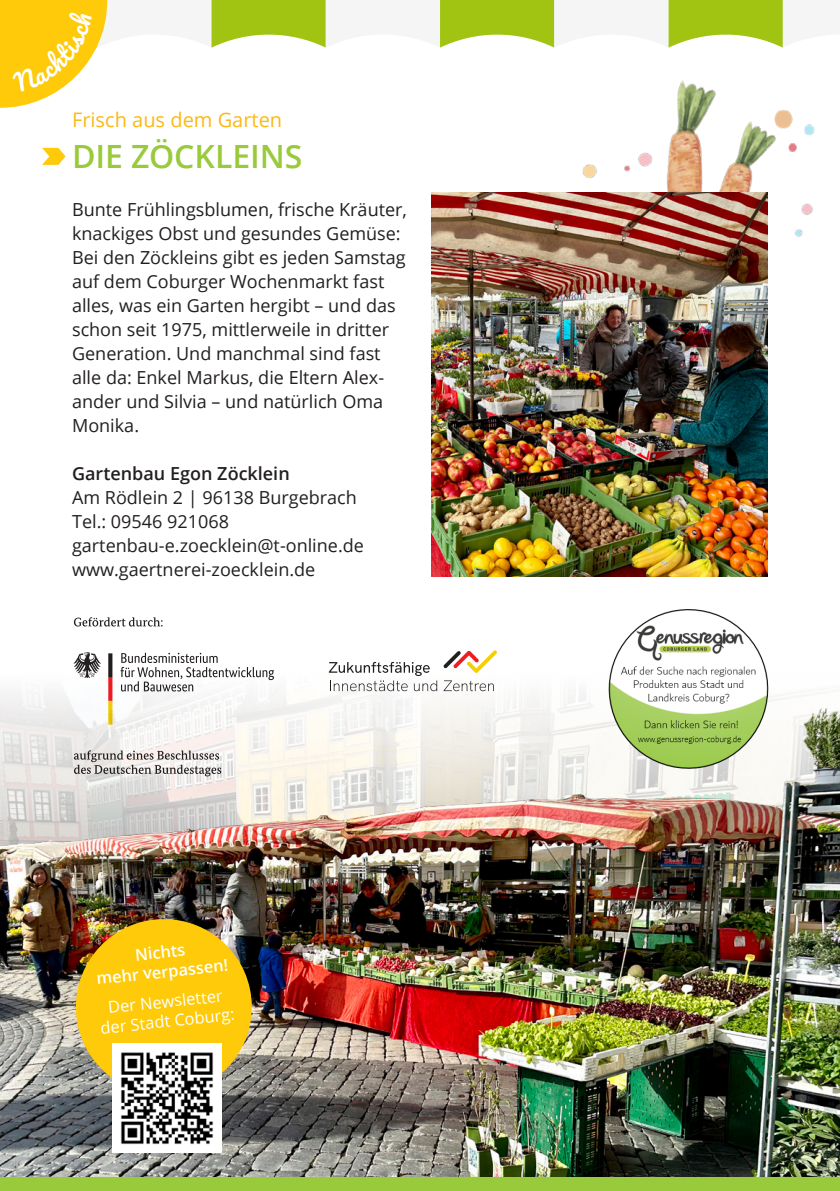
<style>
.page{position:relative;width:840px;height:1191px;background:#fff}
.page>*{position:absolute;margin:0;border:0;box-sizing:border-box;transform-origin:0 0}
.t1{font:600 32px "Open Sans";letter-spacing:-.005em;color:#99ca3b}
.t2{font:20px "Open Sans";color:#fcb814}
.t3{font:18px/24px "Open Sans";color:#231f20}
.t4{font:600 18px "Open Sans";color:#231f20}
.t5{font:16.4px "Open Sans";color:#fff}
.t6{font:600 16.4px "Open Sans";color:#fff}
</style>
<div class="page">
<div style="left:0;top:1176px;width:839px;height:15px;background:#99ca3b"></div>
<svg style="left:42px;top:148px;width:23px;height:17px"></svg>
<img style="left:732px;top:121px;width:36px;height:151px">
<img style="left:666px;top:108px;width:66px;height:84px">
<img style="left:0;top:696px;width:839px;height:480px">
<img style="left:431px;top:192px;width:336px;height:384px">
<img style="left:759px;top:110px;width:56px;height:47px">
<img style="left:570px;top:152px;width:95px;height:49px">
<img style="left:794px;top:203px;width:19px;height:34px">
<svg style="left:45px;top:620px;width:479px;height:181px"></svg>
<svg style="left:74px;top:617px;width:88px;height:9px"></svg>
<svg style="left:74px;top:750px;width:147px;height:26px"></svg>
<svg style="left:108px;top:653px;width:4px;height:71px"></svg>
<svg style="left:73px;top:652px;width:28px;height:26px"></svg>
<svg style="left:120px;top:652px;width:154px;height:39px"></svg>
<svg style="left:329px;top:662px;width:108px;height:29px"></svg>
<svg style="left:443px;top:680px;width:50px;height:11px"></svg>
<svg style="left:443px;top:650px;width:54px;height:23px"></svg>
<img style="left:592px;top:609px;width:189px;height:159px">
<img style="left:68px;top:911px;width:192px;height:192px">
<img style="left:113px;top:1043px;width:108px;height:109px">
<svg style="left:0;top:0;width:783px;height:108px"></svg>
<p class="t2" style="left:72px;top:106px;width:211px">Frisch aus dem Garten</p>
<p class="t1" style="left:72px;top:134px;width:232px">DIE ZÖCKLEINS</p>
<p class="t3" style="left:72px;top:197px;width:336px">Bunte Frühlingsblumen, frische Kräuter, knackiges Obst und gesundes Gemüse:<br>Bei den Zöckleins gibt es jeden Samstag auf dem Coburger Wochenmarkt fast alles, was ein Garten hergibt – und das schon seit 1975, mittlerweile in dritter Generation. Und manchmal sind fast alle da: Enkel Markus, die Eltern Alex&shy;ander und Silvia – und natürlich Oma Monika.</p>
<p class="t4" style="left:72px;top:461px;width:219px">Gartenbau Egon Zöcklein</p>
<p class="t3" style="left:72px;top:485px;width:286px">Am Rödlein 2 | 96138 Burgebrach</p>
<p class="t3" style="left:72px;top:509px;width:158px">Tel.: 09546 921068</p>
<p class="t3" style="left:72px;top:533px;width:293px">gartenbau-e.zoecklein@t-online.de</p>
<p class="t3" style="left:72px;top:557px;width:244px">www.gaertnerei-zoecklein.de</p>
<p class="t6" style="left:134px;top:943px;width:52px;rotate:-6deg">Nichts</p>
<p class="t6" style="left:95px;top:967px;width:134px;rotate:-6deg">mehr verpassen!</p>
<p class="t5" style="left:107px;top:996px;width:116px;rotate:-6deg">Der Newsletter</p>
<p class="t5" style="left:99px;top:1016px;width:136px;rotate:-6deg">der Stadt Coburg:</p>
</div>
